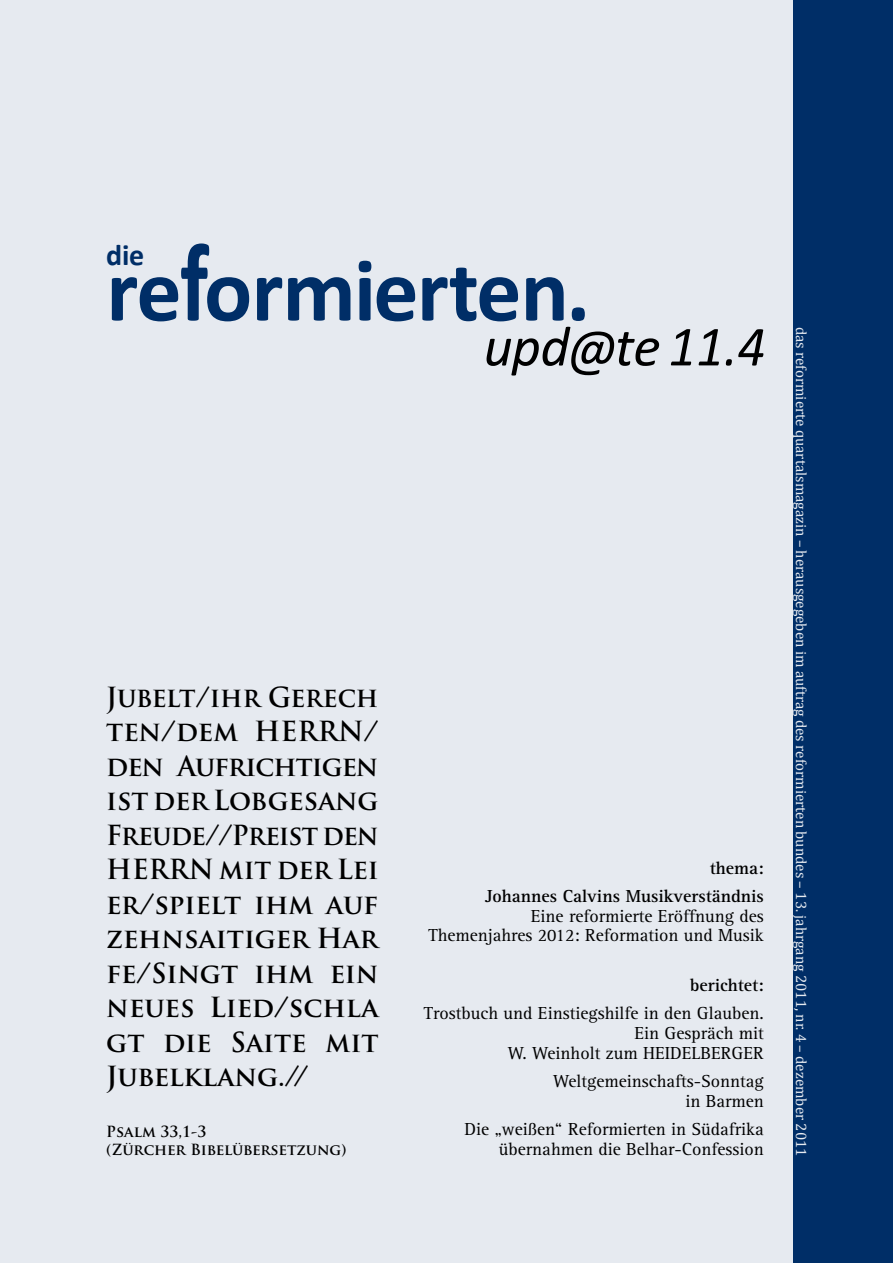
<style>
.page{position:relative;width:893px;height:1263px;background:#fff}
.page>*{position:absolute;margin:0;border:0;box-sizing:border-box;transform-origin:0 0}
.t1{font:700 90px "Calibri";letter-spacing:-.02em;color:#002e67}
.t2{font:italic 57px "Calibri";letter-spacing:-.01em;color:#000}
.t3{font:700 30px "Calibri";color:#002e67}
.t4{font:700 27px/34.5px "Trajan Pro";color:#000;text-align:justify;scale:.96 1}
.t5{font:18px/19.8px "Rotis Serif";color:#000;text-align:right}
.t6{font:700 18px/28.3px "Rotis Serif";color:#000;text-align:right}
.t7{font:15px "Cambria";color:#e6eaf0}
.t8{font:700 15px/18px "Trajan Pro";letter-spacing:-.01em;color:#000}
.s1{font-size:112.5px}
</style>
<div class="page">
<div style="left:0;top:0;width:799px;height:1263px;background:#e6eaf0"></div>
<div style="left:793px;top:0;width:100px;height:1263px;background:#002e67"></div>
<h1 class="t1" style="left:106px;top:235px;width:485px">re<span class="s1">f</span>ormierten.</h1>
<h2 class="t2" style="left:483px;top:311px;width:283px">upd@te 11.4</h2>
<p class="t7" style="left:810px;top:327px;width:831px;rotate:90deg">das reformierte quartalsmagazin – herausgegeben im auftrag des reformierten bundes – 13. jahrgang 2011, nr. 4 – dezember 2011</p>
<h3 class="t3" style="left:106px;top:236px;width:39px">die</h3>
<h3 class="t4" style="left:106px;top:680px;width:285px">Jubelt/ihr Gerech ten/dem HERRN/ den Aufrichtigen ist der Lobgesang Freude//Preist den HERRN mit der Lei er/spielt ihm auf zehnsaitiger Har fe/Singt ihm ein neues Lied/schla gt die Saite mit Jubelklang.//</h3>
<p class="t8" style="left:106px;top:1123px;width:242px">Psalm 33,1-3<br>(Zürcher Bibelübersetzung)</p>
<p class="t6" style="left:485px;top:854px;width:280px">thema:<br>Johannes Calvins Musikverständnis</p>
<p class="t5" style="left:428px;top:906px;width:337px">Eine reformierte Eröffnung des<br>Themenjahres 2012: Reformation und Musik</p>
<p class="t6" style="left:690px;top:971px;width:75px">berichtet:</p>
<p class="t5" style="left:424px;top:1004px;width:342px">Trostbuch und Einstiegshilfe in den Glauben.<br>Ein Gespräch mit<br>W. Weinholt zum HEIDELBERGER</p>
<p class="t5" style="left:553px;top:1072px;width:212px">Weltgemeinschafts-Sonntag in Barmen</p>
<p class="t5" style="left:464px;top:1120px;width:301px">Die „weißen“ Reformierten in Südafrika übernahmen die Belhar-Confession</p>
</div>
